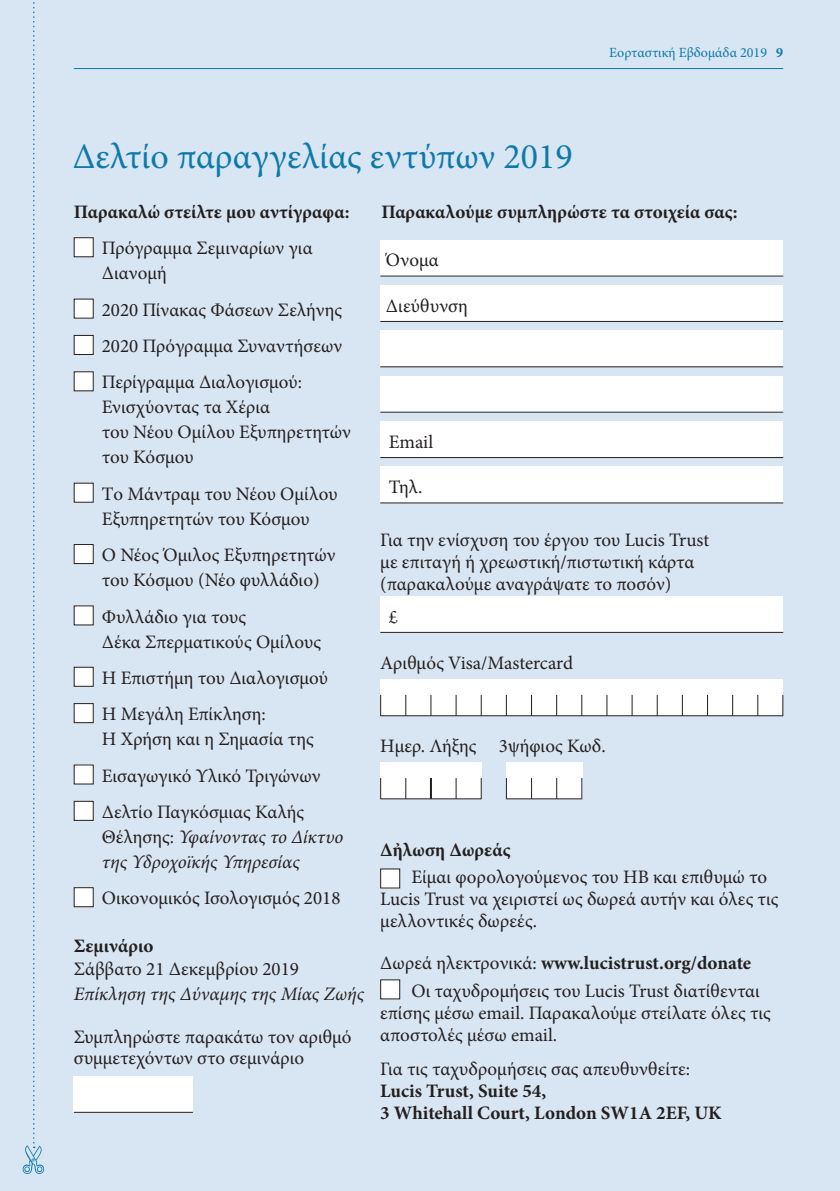
<style>
.page{position:relative;width:840px;height:1191px;background:#fff}
.page>*{position:absolute;margin:0;border:0;box-sizing:border-box;transform-origin:0 0}
.t1{font:36px "Minion Pro";color:#0e79ab}
.t2{font:19px/25px "Minion Pro";color:#231f20}
.t3{font:700 19px/22px "Minion Pro";color:#231f20}
.t4{font:italic 19px/25px "Minion Pro";color:#231f20}
.t5{font:14px "Minion Pro";color:#0e79ab}
.s1{font-weight:700}
.s2{font-style:normal}
</style>
<div class="page">
<div style="left:0;top:0;width:839px;height:1191px;background:#d8e5f2"></div>
<hr style="left:74px;top:68px;width:708px;height:1px;background:#0e79ab">
<div style="left:380px;top:869px;width:19px;height:19px;background:#fff"></div>
<div style="left:380px;top:868px;width:20px;height:20px;border:1px solid #231f20"></div>
<div style="left:380px;top:979px;width:19px;height:20px;background:#fff"></div>
<div style="left:380px;top:979px;width:20px;height:20px;border:1px solid #231f20"></div>
<div style="left:380px;top:240px;width:402px;height:36px;background:#fff"></div>
<div style="left:380px;top:285px;width:402px;height:37px;background:#fff"></div>
<div style="left:380px;top:330px;width:402px;height:37px;background:#fff"></div>
<div style="left:380px;top:376px;width:402px;height:36px;background:#fff"></div>
<div style="left:380px;top:421px;width:402px;height:37px;background:#fff"></div>
<div style="left:380px;top:466px;width:402px;height:37px;background:#fff"></div>
<hr style="left:380px;top:276px;width:402px;height:1px;background:#231f20">
<hr style="left:380px;top:321px;width:402px;height:1px;background:#231f20">
<hr style="left:380px;top:366px;width:402px;height:1px;background:#231f20">
<hr style="left:380px;top:412px;width:402px;height:1px;background:#231f20">
<hr style="left:380px;top:457px;width:402px;height:1px;background:#231f20">
<hr style="left:380px;top:502px;width:402px;height:1px;background:#231f20">
<div style="left:380px;top:596px;width:402px;height:37px;background:#fff"></div>
<div style="left:380px;top:679px;width:402px;height:37px;background:#fff"></div>
<div style="left:380px;top:762px;width:101px;height:37px;background:#fff"></div>
<div style="left:505px;top:762px;width:77px;height:37px;background:#fff"></div>
<hr style="left:380px;top:632px;width:402px;height:1px;background:#231f20">
<hr style="left:380px;top:715px;width:402px;height:1px;background:#231f20">
<svg style="left:380px;top:695px;width:1px;height:20px"></svg>
<svg style="left:405px;top:695px;width:1px;height:20px"></svg>
<svg style="left:430px;top:695px;width:1px;height:20px"></svg>
<svg style="left:455px;top:695px;width:1px;height:20px"></svg>
<svg style="left:480px;top:695px;width:1px;height:20px"></svg>
<svg style="left:505px;top:695px;width:1px;height:20px"></svg>
<svg style="left:531px;top:695px;width:1px;height:20px"></svg>
<svg style="left:556px;top:695px;width:1px;height:20px"></svg>
<svg style="left:581px;top:695px;width:1px;height:20px"></svg>
<svg style="left:606px;top:695px;width:1px;height:20px"></svg>
<svg style="left:631px;top:695px;width:1px;height:20px"></svg>
<svg style="left:656px;top:695px;width:1px;height:20px"></svg>
<hr style="left:380px;top:798px;width:101px;height:1px;background:#231f20">
<svg style="left:380px;top:778px;width:1px;height:21px"></svg>
<svg style="left:405px;top:778px;width:1px;height:21px"></svg>
<hr style="left:429px;top:778px;width:2px;height:21px;background:#231f20">
<svg style="left:455px;top:778px;width:1px;height:21px"></svg>
<svg style="left:480px;top:778px;width:1px;height:21px"></svg>
<svg style="left:505px;top:778px;width:1px;height:20px"></svg>
<svg style="left:531px;top:778px;width:1px;height:20px"></svg>
<svg style="left:556px;top:778px;width:1px;height:20px"></svg>
<svg style="left:581px;top:778px;width:1px;height:20px"></svg>
<hr style="left:505px;top:798px;width:77px;height:1px;background:#231f20">
<svg style="left:681px;top:695px;width:1px;height:20px"></svg>
<svg style="left:757px;top:695px;width:1px;height:20px"></svg>
<svg style="left:782px;top:695px;width:1px;height:20px"></svg>
<svg style="left:23px;top:2px;width:21px;height:1172px"></svg>
<div style="left:74px;top:238px;width:19px;height:19px;background:#fff"></div>
<div style="left:74px;top:237px;width:20px;height:20px;border:1px solid #231f20"></div>
<div style="left:74px;top:299px;width:19px;height:19px;background:#fff"></div>
<div style="left:74px;top:299px;width:20px;height:19px;border:1px solid #231f20"></div>
<div style="left:74px;top:335px;width:19px;height:19px;background:#fff"></div>
<div style="left:74px;top:335px;width:20px;height:20px;border:1px solid #231f20"></div>
<div style="left:74px;top:372px;width:19px;height:19px;background:#fff"></div>
<div style="left:74px;top:371px;width:20px;height:20px;border:1px solid #231f20"></div>
<div style="left:74px;top:483px;width:19px;height:19px;background:#fff"></div>
<div style="left:74px;top:483px;width:20px;height:19px;border:1px solid #231f20"></div>
<div style="left:74px;top:544px;width:19px;height:19px;background:#fff"></div>
<div style="left:74px;top:544px;width:20px;height:20px;border:1px solid #231f20"></div>
<div style="left:74px;top:606px;width:19px;height:19px;background:#fff"></div>
<div style="left:74px;top:605px;width:20px;height:20px;border:1px solid #231f20"></div>
<div style="left:74px;top:667px;width:19px;height:19px;background:#fff"></div>
<div style="left:74px;top:667px;width:20px;height:19px;border:1px solid #231f20"></div>
<div style="left:74px;top:703px;width:19px;height:19px;background:#fff"></div>
<div style="left:74px;top:703px;width:20px;height:20px;border:1px solid #231f20"></div>
<div style="left:74px;top:765px;width:19px;height:19px;background:#fff"></div>
<div style="left:74px;top:801px;width:19px;height:19px;background:#fff"></div>
<div style="left:74px;top:801px;width:20px;height:19px;border:1px solid #231f20"></div>
<div style="left:74px;top:887px;width:19px;height:19px;background:#fff"></div>
<div style="left:74px;top:887px;width:20px;height:20px;border:1px solid #231f20"></div>
<div style="left:74px;top:1075px;width:119px;height:37px;background:#fff"></div>
<hr style="left:74px;top:1112px;width:119px;height:1px;background:#231f20">
<h1 class="t1" style="left:72px;top:132px;width:501px">Δελτίο παραγγελίας εντύπων 2019</h1>
<p class="t5" style="left:609px;top:43px;width:175px">Εορταστική Εβδομάδα 2019 <span class="s1">9</span></p>
<p class="t3" style="left:74px;top:201px;width:277px">Παρακαλώ στείλτε μου αντίγραφα:</p>
<p class="t2" style="left:102px;top:236px;width:212px">Πρόγραμμα Σεμιναρίων για<br>Διανομή</p>
<p class="t2" style="left:102px;top:291px;width:242px;line-height:36.4px;text-align:justify">2020 Πίνακας Φάσεων Σελήνης 2020 Πρόγραμμα Συναντήσεων Περίγραμμα Διαλογισμού:</p>
<p class="t2" style="left:102px;top:395px;width:250px">Ενισχύοντας τα Χέρια<br>του Νέου Ομίλου Εξυπηρετητών του Κόσμου</p>
<p class="t2" style="left:102px;top:481px;width:237px">Tο Μάντραμ του Νέου Ομίλου<br>Εξυπηρετητών του Κόσμου</p>
<p class="t2" style="left:102px;top:542px;width:235px">Ο Νέος Όμιλος Εξυπηρετητών του Κόσμου (Νέο φυλλάδιο)</p>
<p class="t2" style="left:102px;top:604px;width:221px">Φυλλάδιο για τους<br>Δέκα Σπερματικούς Ομίλους</p>
<p class="t2" style="left:102px;top:659px;width:228px;line-height:36.4px">Η Επιστήμη του Διαλογισμού<br>Η Μεγάλη Επίκληση:</p>
<p class="t2" style="left:102px;top:721px;width:220px;line-height:36.4px">Η Χρήση και η Σημασία της<br>Εισαγωγικό Υλικό Τριγώνων<br>Δελτίο Παγκόσμιας Καλής</p>
<p class="t4" style="left:102px;top:824px;width:243px"><span class="s2">Θέλησης:</span> Υφαίνοντας το Δίκτυο της Υδροχοϊκής Υπηρεσίας</p>
<p class="t2" style="left:102px;top:885px;width:240px">Οικονομικός Ισολογισμός 2018</p>
<p class="t3" style="left:74px;top:934px;width:81px">Σεμινάριο</p>
<p class="t2" style="left:74px;top:956px;width:227px">Σάββατο 21 Δεκεμβρίου 2019</p>
<p class="t4" style="left:74px;top:981px;width:292px">Επίκληση της Δύναμης της Μίας Ζωής</p>
<p class="t2" style="left:74px;top:1026px;width:279px;line-height:21px">Συμπληρώστε παρακάτω τον αριθμό συμμετεχόντων στο σεμινάριο</p>
<p class="t3" style="left:381px;top:201px;width:357px">Παρακαλούμε συμπληρώστε τα στοιχεία σας:</p>
<p class="t2" style="left:386px;top:248px;width:54px">Όνομα</p>
<p class="t2" style="left:386px;top:293px;width:83px">Διεύθυνση</p>
<p class="t2" style="left:388px;top:429px;width:46px">Email</p>
<p class="t2" style="left:388px;top:475px;width:35px">Τηλ.</p>
<p class="t2" style="left:380px;top:529px;width:330px;line-height:22px">Για την ενίσχυση του έργου του Lucis Trust με επιταγή ή χρεωστική/πιστωτική κάρτα (παρακαλούμε αναγράψατε το ποσόν)</p>
<p class="t2" style="left:388px;top:604px;width:11px">£</p>
<p class="t2" style="left:380px;top:650px;width:194px">Αριθμός Visa/Mastercard</p>
<p class="t2" style="left:380px;top:733px;width:227px">Ημερ. Λήξης 3ψήφιος Κωδ.</p>
<p class="t3" style="left:380px;top:838px;width:132px">Δἠλωση Δωρεάς</p>
<p class="t2" style="left:380px;top:866px;width:399px;line-height:22px;text-indent:31px">Είμαι φορολογούμενος του ΗΒ και επιθυμώ το<br>Lucis Trust να χειριστεί ως δωρεά αυτήν και όλες τις μελλοντικές δωρεές.</p>
<p class="t2" style="left:411px;top:949px;width:350px;line-height:27.6px;text-indent:-31px">Δωρεά ηλεκτρονικά: <span class="s1">www.lucistrust.org/donate<br></span>Οι ταχυδρομήσεις του Lucis Trust διατίθενται</p>
<p class="t2" style="left:380px;top:1002px;width:392px;line-height:22px">επίσης μέσω email. Παρακαλούμε στείλατε όλες τις αποστολές μέσω email.</p>
<p class="t2" style="left:380px;top:1056px;width:311px">Για τις ταχυδρομήσεις σας απευθυνθείτε:</p>
<p class="t3" style="left:380px;top:1079px;width:342px">Lucis Trust, Suite 54,<br>3 Whitehall Court, London SW1A 2EF, UK</p>
</div>
